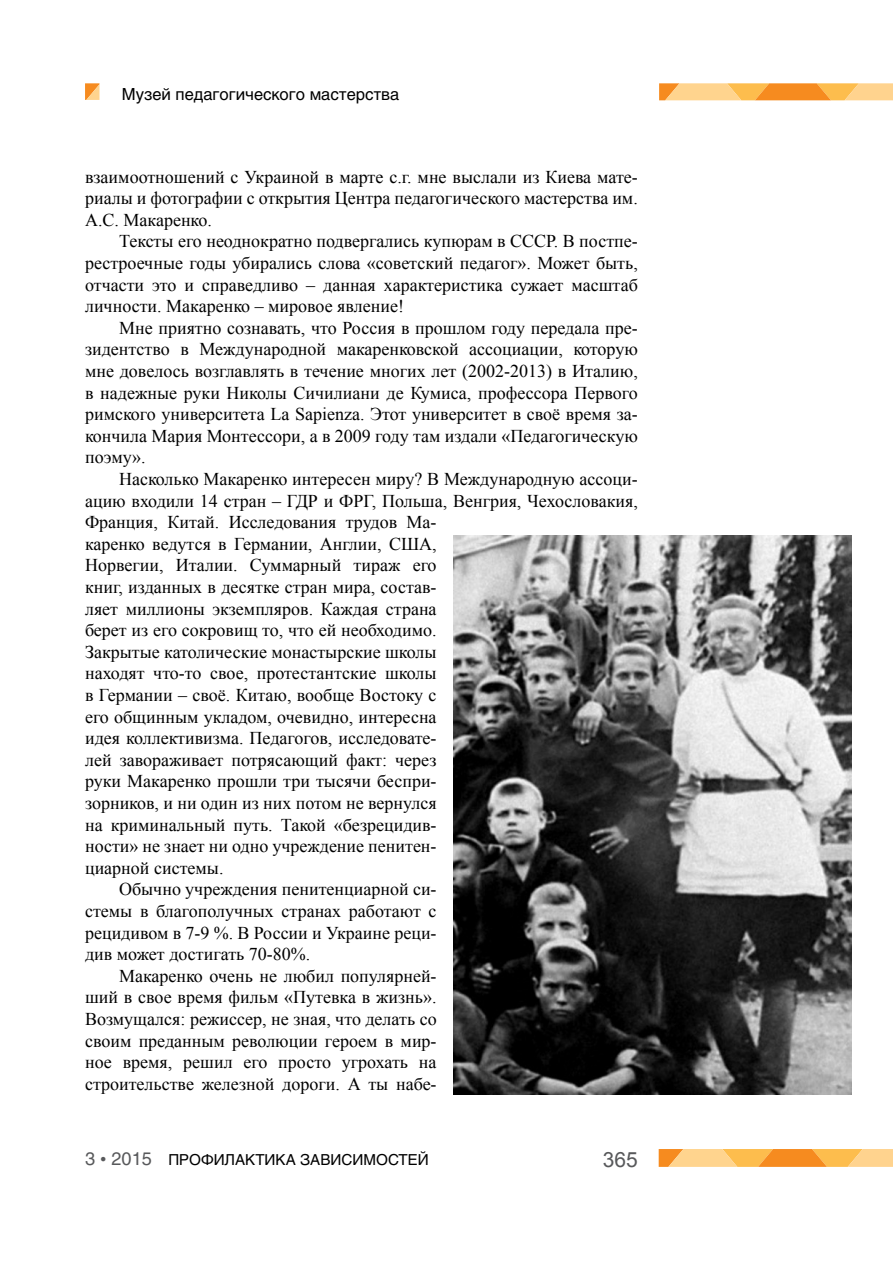
<style>
.page{position:relative;width:893px;height:1263px;background:#fff}
.page>*{position:absolute;margin:0;border:0;box-sizing:border-box;transform-origin:0 0}
.t1{font:21px "Arial";color:#58595b}
.основной_текст{font:18px/21.6px "Times New Roman";color:#000;text-align:justify}
.t2{font:16.5px "Helios";color:#000}
.t3{font:15px "Helios";color:#000}
.s1{font-size:18px;color:#58595b}
.s2{font-family:"Times New Roman";font-size:18px;color:#58595b}
</style>
<div class="page">
<svg style="left:659px;top:83px;width:234px;height:17px;background:#fbb85e"></svg>
<svg style="left:659px;top:1149px;width:234px;height:18px;background:#fbb75a"></svg>
<svg style="left:85px;top:83px;width:14px;height:17px"></svg>
<img style="left:454px;top:535px;width:398px;height:559px">
<p class="t2" style="left:122px;top:85px;width:279px">Музей педагогического мастерства</p>
<p class="основной_текст" style="left:85px;top:165px;width:554px">взаимоотношений с Украиной в марте с.г. мне выслали из Киева мате&shy;риалы и фотографии с открытия Центра педагогического мастерства им.<br>А.С. Макаренко.</p>
<p class="основной_текст" style="left:85px;top:230px;width:554px;text-indent:34px">Тексты его неоднократно подвергались купюрам в СССР. В постпе&shy;рестроечные годы убирались слова «советский педагог». Может быть, отчасти это и справедливо – данная характеристика сужает масштаб личности. Макаренко – мировое явление!</p>
<p class="основной_текст" style="left:85px;top:317px;width:554px;text-indent:34px">Мне приятно сознавать, что Россия в прошлом году передала пре&shy;зидентство в Международной макаренковской ассоциации, которую мне довелось возглавлять в течение многих лет (2002-2013) в Италию, в надежные руки Николы Сичилиани де Кумиса, профессора Первого римского университета La Sapienza. Этот университет в своё время за&shy;кончила Мария Монтессори, а в 2009 году там издали «Педагогическую поэму».</p>
<p class="основной_текст" style="left:85px;top:468px;width:554px;text-align:left;text-indent:34px">Насколько Макаренко интересен миру? В Международную ассоци&shy;ацию входили 14 стран – ГДР и ФРГ, Польша, Венгрия, Чехословакия, Франция, Китай. Исследования трудов Ма-<br>каренко ведутся в Германии, Англии, США,<br>Норвегии, Италии. Суммарный тираж его<br>книг, изданных в десятке стран мира, состав-<br>ляет миллионы экземпляров. Каждая страна<br>берет из его сокровищ то, что ей необходимо.<br>Закрытые католические монастырские школы<br>находят что-то свое, протестантские школы<br>в Германии – своё. Китаю, вообще Востоку с<br>его общинным укладом, очевидно, интересна<br>идея коллективизма. Педагогов, исследовате-<br>лей завораживает потрясающий факт: через<br>руки Макаренко прошли три тысячи беспри-<br>зорников, и ни один из них потом не вернулся<br>на криминальный путь. Такой «безрецидив-<br>ности» не знает ни одно учреждение пенитен-<br>циарной системы.</p>
<p class="основной_текст" style="left:85px;top:878px;width:353px;text-indent:34px">Обычно учреждения пенитенциарной си&shy;стемы в благополучных странах работают с рецидивом в 7-9 %. В России и Украине реци&shy;див может достигать 70-80%.</p>
<p class="основной_текст" style="left:85px;top:965px;width:353px;text-indent:34px">Макаренко очень не любил популярней&shy;ший в свое время фильм «Путевка в жизнь».<br>Возмущался: режиссер, не зная, что делать со своим преданным революции героем в мир&shy;ное время, решил его просто угрохать на строительстве железной дороги. А ты набе-</p>
<p class="t3" style="left:85px;top:1151px;width:345px"><span class="s1">3</span> <span class="s2">•</span> <span class="s1">2015</span> ПРОФИЛАКТИКА ЗАВИСИМОСТЕЙ</p>
<p class="t1" style="left:603px;top:1146px;width:37px">365</p>
</div>
